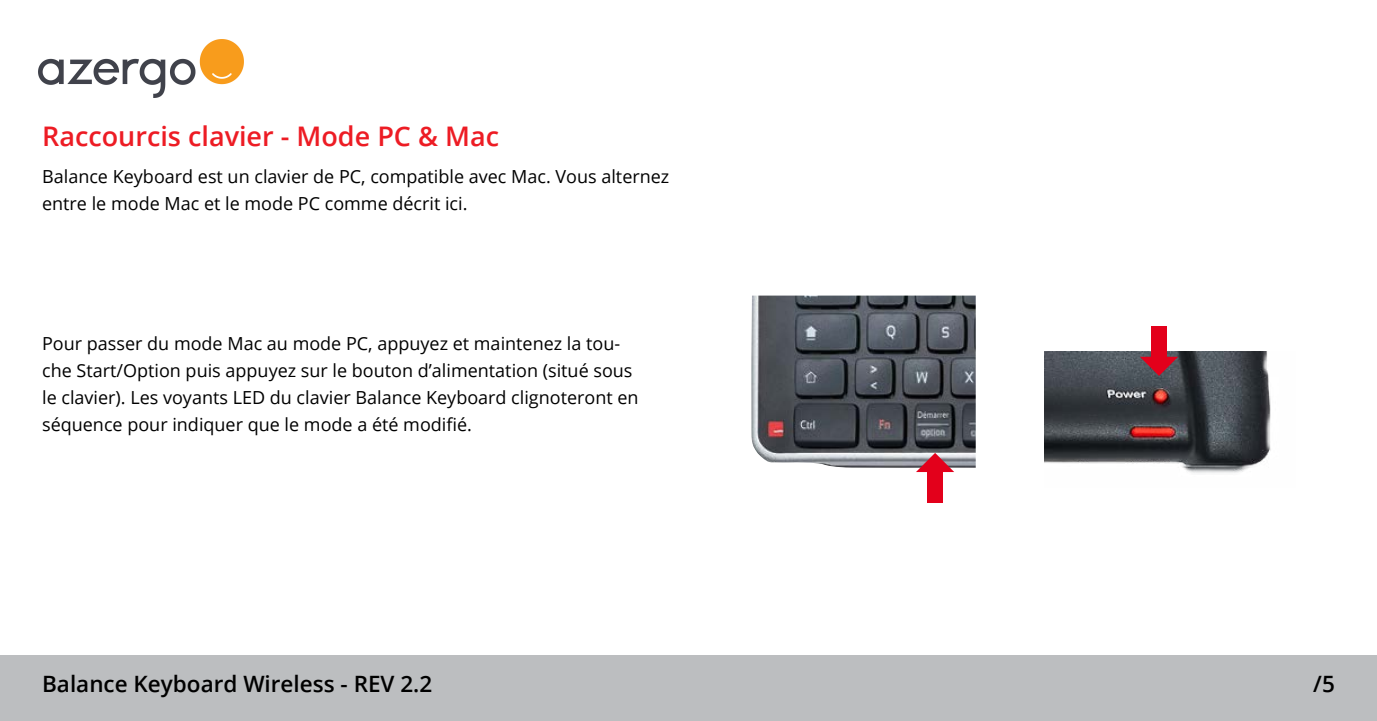
<style>
.page{position:relative;width:1377px;height:721px;background:#fff}
.page>*{position:absolute;margin:0;border:0;box-sizing:border-box;transform-origin:0 0}
.t1{font:600 27px "Open Sans";color:#ed1c24}
.t2{font:600 22.5px "Open Sans";color:#000}
.t3{font:18px/27px "Open Sans";color:#000}
</style>
<div class="page">
<div style="left:0;top:655px;width:1377px;height:66px;background:#bcbec0"></div>
<img style="left:1044px;top:351px;width:227px;height:122px">
<div style="left:1151px;top:326px;width:16px;height:32px;background:#e3001b"></div>
<svg style="left:1140px;top:357px;width:38px;height:19px"></svg>
<img style="left:751px;top:295px;width:225px;height:173px">
<div style="left:927px;top:471px;width:16px;height:31px;background:#e3001b"></div>
<svg style="left:916px;top:453px;width:38px;height:19px"></svg>
<img style="left:39px;top:40px;width:204px;height:57px">
<h1 class="t1" style="left:42px;top:118px;width:458px">Raccourcis clavier - Mode PC &amp; Mac</h1>
<p class="t3" style="left:42px;top:162px;width:629px">Balance Keyboard est un clavier de PC, compatible avec Mac. Vous alternez entre le mode Mac et le mode PC comme décrit ici.</p>
<p class="t3" style="left:42px;top:329px;width:598px">Pour passer du mode Mac au mode PC, appuyez et maintenez la tou&shy;che Start/Option puis appuyez sur le bouton d’alimentation (situé sous le clavier). Les voyants LED du clavier Balance Keyboard clignoteront en séquence pour indiquer que le mode a été modifié.</p>
<p class="t2" style="left:42px;top:668px;width:392px">Balance Keyboard Wireless - REV 2.2</p>
<p class="t2" style="left:1313px;top:668px;width:23px">/5</p>
</div>
